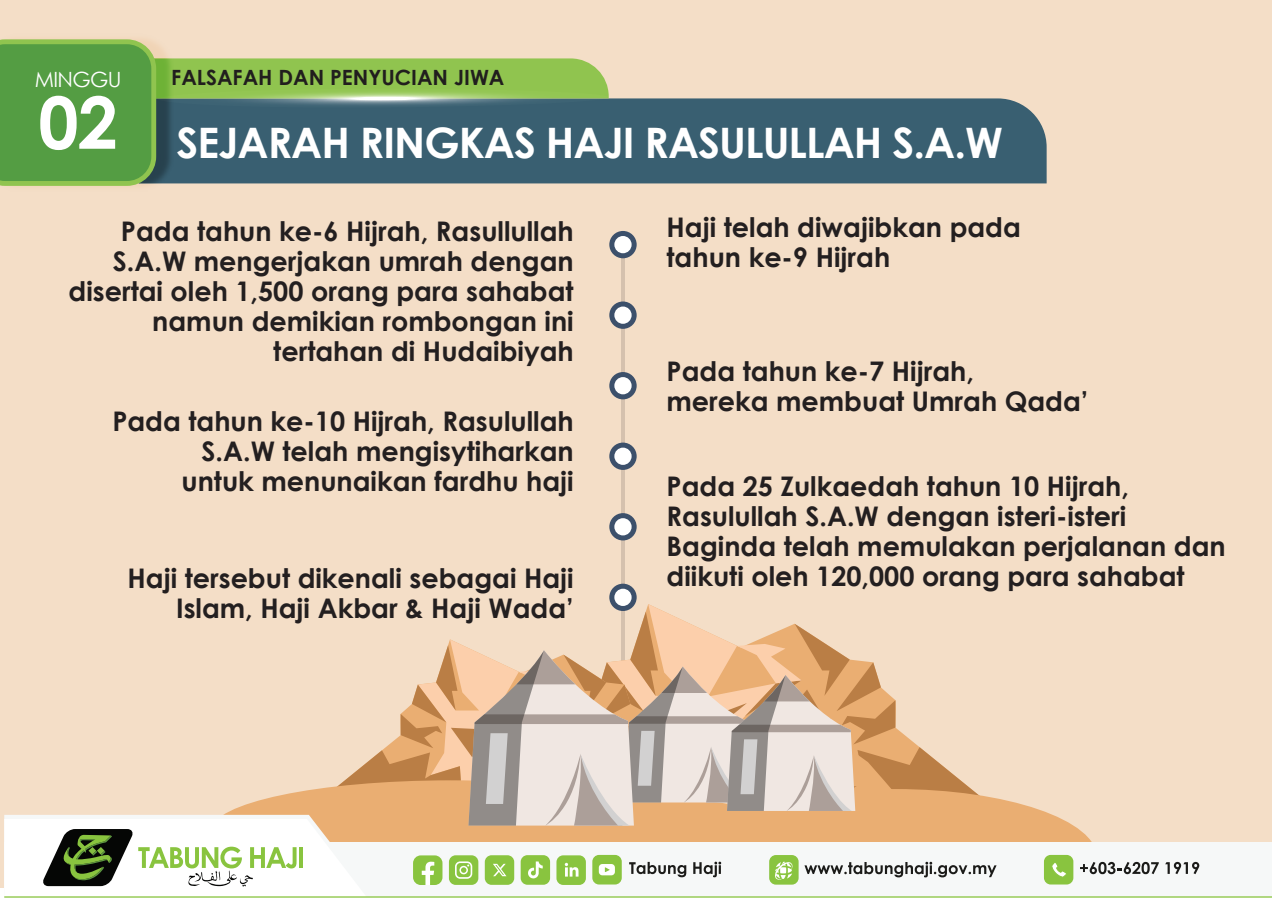
<style>
.page{position:relative;width:1272px;height:902px;background:#fff}
.page>*{position:absolute;margin:0;border:0;box-sizing:border-box;transform-origin:0 0}
.t1{font:700 72px "Century Gothic";color:#fff}
.t2{font:700 42px "Century Gothic";letter-spacing:-.02em;color:#fff}
.t3{font:700 27px/30px "Century Gothic";color:#231f20}
.t4{font:700 21px "Century Gothic";color:#211e1e}
.t5{font:21px "Century Gothic";letter-spacing:-.03em;color:#fff}
</style>
<div class="page">
<div style="left:0;top:0;width:1271px;height:886px;background:#f4dec7"></div>
<hr style="left:621px;top:244px;width:4px;height:461px;background:#d5c1ae">
<svg style="left:609px;top:231px;width:27px;height:27px"></svg>
<div style="left:614px;top:236px;width:17px;height:17px;background:#fff;border-radius:50%"></div>
<div style="left:609px;top:301px;width:27px;height:28px;background:#3c506b;border-radius:50%"></div>
<div style="left:614px;top:306px;width:17px;height:18px;background:#fff;border-radius:50%"></div>
<svg style="left:609px;top:372px;width:27px;height:27px"></svg>
<div style="left:614px;top:377px;width:17px;height:17px;background:#fff;border-radius:50%"></div>
<div style="left:609px;top:442px;width:27px;height:28px;background:#3c506b;border-radius:50%"></div>
<div style="left:614px;top:447px;width:17px;height:18px;background:#fff;border-radius:50%"></div>
<svg style="left:609px;top:513px;width:27px;height:27px"></svg>
<div style="left:614px;top:518px;width:17px;height:17px;background:#fff;border-radius:50%"></div>
<svg style="left:609px;top:583px;width:27px;height:28px"></svg>
<div style="left:614px;top:588px;width:17px;height:18px;background:#fff;border-radius:50%"></div>
<div style="left:608px;top:98px;width:438px;height:85px;background:#395f71"></div>
<svg style="left:0;top:39px;width:608px;height:147px"></svg>
<div style="left:4px;top:842px;width:1267px;height:54px;background:#f6f8f8"></div>
<svg style="left:1165px;top:861px;width:34px;height:13px"></svg>
<svg style="left:4px;top:604px;width:1154px;height:283px"></svg>
<hr style="left:4px;top:896px;width:1267px;height:1px;background:#89c43f">
<p class="t5" style="left:35px;top:65px;width:88px">MINGGU</p>
<h1 class="t1" style="left:38px;top:68px;width:81px">02</h1>
<p class="t4" style="left:171px;top:62px;width:335px">FALSAFAH DAN PENYUCIAN JIWA</p>
<h2 class="t2" style="left:176px;top:111px;width:828px">SEJARAH RINGKAS HAJI RASULULLAH S.A.W</h2>
<p class="t3" style="left:69px;top:215px;width:506px;text-align:right">Pada tahun ke-6 Hijrah, Rasullullah<br>S.A.W mengerjakan umrah dengan disertai oleh 1,500 orang para sahabat namun demikian rombongan ini tertahan di Hudaibiyah</p>
<p class="t3" style="left:112px;top:405px;width:463px;text-align:right">Pada tahun ke-10 Hijrah, Rasulullah<br>S.A.W telah mengisytiharkan<br>untuk menunaikan fardhu haji</p>
<p class="t3" style="left:127px;top:561px;width:448px;text-align:right">Haji tersebut dikenali sebagai Haji<br>Islam, Haji Akbar &amp; Haji Wada’</p>
<p class="t3" style="left:666px;top:211px;width:356px">Haji telah diwajibkan pada tahun ke-9 Hijrah</p>
<p class="t3" style="left:666px;top:355px;width:423px">Pada tahun ke-7 Hijrah,<br>mereka membuat Umrah Qada’</p>
<p class="t3" style="left:666px;top:470px;width:560px">Pada 25 Zulkaedah tahun 10 Hijrah, Rasulullah S.A.W dengan isteri-isteri Baginda telah memulakan perjalanan dan diikuti oleh 120,000 orang para sahabat</p>
</div>
